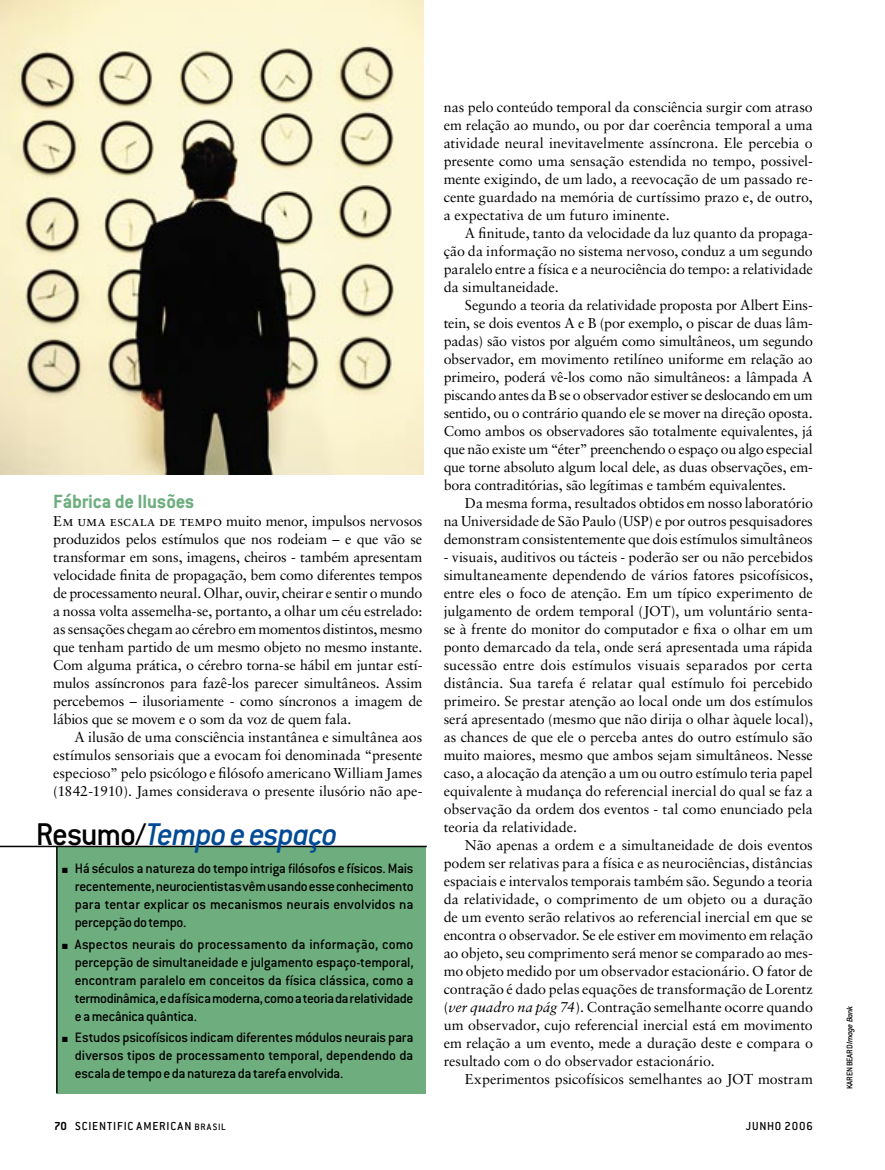
<style>
.page{position:relative;width:885px;height:1170px;background:#fff}
.page>*{position:absolute;margin:0;border:0;box-sizing:border-box;transform-origin:0 0}
.resumo_titulo{font:italic 500 34.5px "Conduit ITC";letter-spacing:-.035em;color:#004a96}
.Intertítulo{font:700 21px "Conduit ITC";letter-spacing:-.01em;color:#6eae7e}
.resumo{font:500 15px/18px "Conduit ITC";letter-spacing:-.02em;color:#000;text-align:justify}
.Texto{font:14.25px/18px "Sabon";letter-spacing:-.005em;color:#000;text-align:justify}
.t1{font:500 12.75px "Conduit ITC";letter-spacing:.065em;color:#000}
.Crédito{font:500 9px "Conduit ITC";letter-spacing:-.025em;color:#000}
.s1{font-family:"Sabon Roman SC"}
.s2{font-style:normal;color:#000}
.s3{font-style:italic}
.s4{font-weight:700}
.s5{font-size:10.2px}
</style>
<div class="page">
<div style="left:57px;top:846px;width:368px;height:247px;background:#6eae7e"></div>
<hr style="left:56px;top:846px;width:2px;height:247px;background:#000">
<hr style="left:0;top:845px;width:426px;height:2px;background:#000">
<img style="left:0;top:0;width:423px;height:474px">
<p class="Intertítulo" style="left:53px;top:489px;width:143px">Fábrica de Ilusões</p>
<p class="Texto" style="left:53px;top:512px;width:371px">E<span class="s1">m uma escala de tempo</span> muito menor, impulsos nervosos produzidos pelos estímulos que nos rodeiam – e que vão se transformar em sons, imagens, cheiros - também apresentam velocidade finita de propagação, bem como diferentes tempos de processamento neural. Olhar, ouvir, cheirar e sentir o mundo a nossa volta assemelha-se, portanto, a olhar um céu estrelado: as sensações chegam ao cérebro em momentos distintos, mesmo que tenham partido de um mesmo objeto no mesmo instante.<br>Com alguma prática, o cérebro torna-se hábil em juntar estí&shy;mulos assíncronos para fazê-los parecer simultâneos. Assim percebemos – ilusoriamente - como síncronos a imagem de lábios que se movem e o som da voz de quem fala.</p>
<p class="Texto" style="left:53px;top:728px;width:371px;text-indent:21px">A ilusão de uma consciência instantânea e simultânea aos estímulos sensoriais que a evocam foi denominada “presente especioso” pelo psicólogo e filósofo americano William James (1842-1910). James considerava o presente ilusório não ape-</p>
<p class="resumo_titulo" style="left:36px;top:814px;width:303px"><span class="s2">Resumo/</span>Tempo e espaço</p>
<p class="resumo" style="left:75px;top:859px;width:340px;text-indent:-13px">■ Há séculos a natureza do tempo intriga filósofos e físicos. Mais recentemente, neurocientistas vêm usando esse conhecimento para tentar explicar os mecanismos neurais envolvidos na percepção do tempo.</p>
<p class="resumo" style="left:75px;top:934px;width:340px;text-indent:-13px">■ Aspectos neurais do processamento da informação, como percepção de simultaneidade e julgamento espaço-temporal, encontram paralelo em conceitos da física clássica, como a termodinâmica, e da física moderna, como a teoria da relatividade e a mecânica quântica.</p>
<p class="resumo" style="left:75px;top:1028px;width:340px;text-indent:-13px">■ Estudos psicofísicos indicam diferentes módulos neurais para diversos tipos de processamento temporal, dependendo da escala de tempo e da natureza da tarefa envolvida.</p>
<p class="Texto" style="left:443px;top:98px;width:371px">nas pelo conteúdo temporal da consciência surgir com atraso em relação ao mundo, ou por dar coerência temporal a uma atividade neural inevitavelmente assíncrona. Ele percebia o presente como uma sensação estendida no tempo, possivel&shy;mente exigindo, de um lado, a reevocação de um passado re&shy;cente guardado na memória de curtíssimo prazo e, de outro, a expectativa de um futuro iminente.</p>
<p class="Texto" style="left:443px;top:224px;width:371px;text-indent:21px">A finitude, tanto da velocidade da luz quanto da propaga&shy;ção da informação no sistema nervoso, conduz a um segundo paralelo entre a física e a neurociência do tempo: a relatividade da simultaneidade.</p>
<p class="Texto" style="left:443px;top:296px;width:371px;text-indent:21px">Segundo a teoria da relatividade proposta por Albert Eins&shy;tein, se dois eventos A e B (por exemplo, o piscar de duas lâm&shy;padas) são vistos por alguém como simultâneos, um segundo observador, em movimento retilíneo uniforme em relação ao primeiro, poderá vê-los como não simultâneos: a lâmpada A piscando antes da B se o observador estiver se deslocando em um sentido, ou o contrário quando ele se mover na direção oposta.<br>Como ambos os observadores são totalmente equivalentes, já que não existe um “éter” preenchendo o espaço ou algo especial que torne absoluto algum local dele, as duas observações, em&shy;bora contraditórias, são legítimas e também equivalentes.</p>
<p class="Texto" style="left:443px;top:494px;width:371px;text-indent:21px">Da mesma forma, resultados obtidos em nosso laboratório na Universidade de São Paulo (USP) e por outros pesquisadores demonstram consistentemente que dois estímulos simultâneos</p>
<p class="Texto" style="left:443px;top:548px;width:371px">- visuais, auditivos ou tácteis - poderão ser ou não percebidos simultaneamente dependendo de vários fatores psicofísicos, entre eles o foco de atenção. Em um típico experimento de julgamento de ordem temporal (JOT), um voluntário senta&shy;se à frente do monitor do computador e fixa o olhar em um ponto demarcado da tela, onde será apresentada uma rápida sucessão entre dois estímulos visuais separados por certa distância. Sua tarefa é relatar qual estímulo foi percebido primeiro. Se prestar atenção ao local onde um dos estímulos será apresentado (mesmo que não dirija o olhar àquele local), as chances de que ele o perceba antes do outro estímulo são muito maiores, mesmo que ambos sejam simultâneos. Nesse caso, a alocação da atenção a um ou outro estímulo teria papel equivalente à mudança do referencial inercial do qual se faz a observação da ordem dos eventos - tal como enunciado pela teoria da relatividade.</p>
<p class="Texto" style="left:443px;top:836px;width:371px;text-indent:21px">Não apenas a ordem e a simultaneidade de dois eventos podem ser relativas para a física e as neurociências, distâncias espaciais e intervalos temporais também são. Segundo a teoria da relatividade, o comprimento de um objeto ou a duração de um evento serão relativos ao referencial inercial em que se encontra o observador. Se ele estiver em movimento em relação ao objeto, seu comprimento será menor se comparado ao mes&shy;mo objeto medido por um observador estacionário. O fator de contração é dado pelas equações de transformação de Lorentz (<span class="s3">ver quadro na pág 74</span>). Contração semelhante ocorre quando um observador, cujo referencial inercial está em movimento em relação a um evento, mede a duração deste e compara o resultado com o do observador estacionário.</p>
<p class="Texto" style="left:465px;top:1070px;width:349px">Experimentos psicofísicos semelhantes ao JOT mostram</p>
<p class="t1" style="left:54px;top:1118px;width:173px"><span class="s4">70</span> SCIENTIFIC AMERICAN <span class="s5">BRASIL</span></p>
<p class="t1" style="left:745px;top:1118px;width:68px">JUNHO 2006</p>
<p class="Crédito" style="left:844px;top:1089px;width:85px;rotate:-90deg">KAREN BEARD <span class="s3">Image Bank</span></p>
</div>
